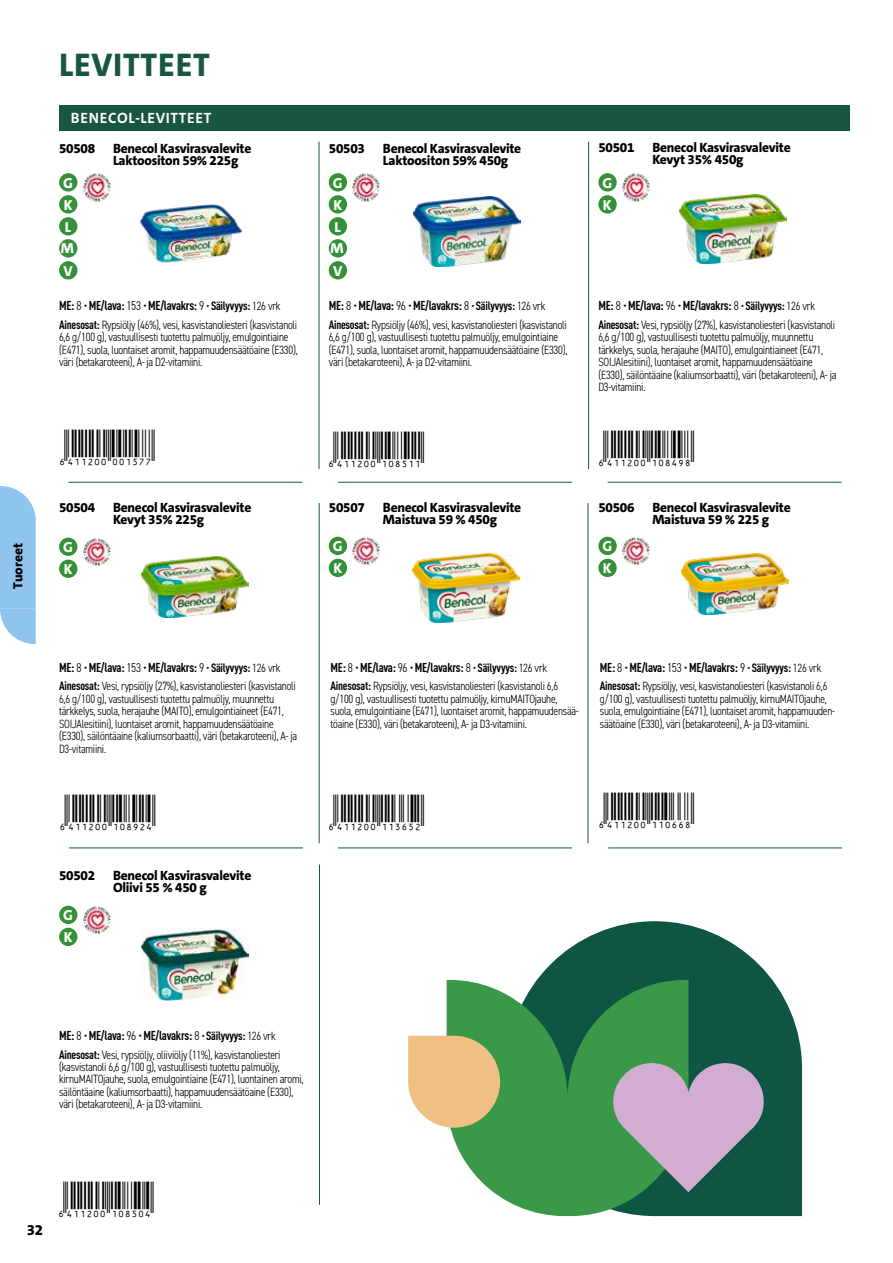
<style>
.page{position:relative;width:893px;height:1263px;background:#fff}
.page>*{position:absolute;margin:0;border:0;box-sizing:border-box;transform-origin:0 0}
.t1{font:36px "Viisas EAN Melko Matala";color:#000}
.t2{font:800 33px "The Sans C5";letter-spacing:.025em;color:#185542}
.t3{font:700 15px "The Sans C5";letter-spacing:.045em;color:#fff}
.t4{font:800 15px "The Sans C5";color:#000}
.t5{font:800 14.55px/21.8px "The Sans C5";color:#fff}
.t6{font:800 13.5px/12px "The Sans C5";letter-spacing:-.02em;color:#000}
.t7{font:800 13.5px "The Sans C5";color:#000}
.t8{font:700 condensed 12.75px "DIN Pro";letter-spacing:-.02em;color:#000}
.t9{font:300 condensed 12px/12.5px "DIN2014";letter-spacing:-.02em;color:#000}
.s1{font-family:"DIN2014";font-weight:300}
.s2{font-family:"DIN2014";font-weight:300;font-size:12px}
.s3{font-size:12px}
.s4{font-family:"DIN Pro";font-weight:700}
</style>
<div class="page">
<hr style="left:319px;top:142px;width:1px;height:327px;background:#185542">
<hr style="left:319px;top:503px;width:1px;height:340px;background:#185542">
<hr style="left:588px;top:142px;width:1px;height:327px;background:#185542">
<hr style="left:68px;top:482px;width:234px;height:1px;background:#185542">
<hr style="left:338px;top:847px;width:234px;height:1px;background:#185542">
<hr style="left:608px;top:847px;width:234px;height:1px;background:#185542">
<hr style="left:338px;top:482px;width:234px;height:1px;background:#185542">
<hr style="left:608px;top:482px;width:233px;height:1px;background:#185542">
<hr style="left:69px;top:847px;width:234px;height:1px;background:#185542">
<hr style="left:319px;top:864px;width:1px;height:341px;background:#185542">
<hr style="left:588px;top:503px;width:1px;height:340px;background:#185542">
<img style="left:414px;top:197px;width:106px;height:69px">
<img style="left:140px;top:204px;width:102px;height:59px">
<img style="left:679px;top:194px;width:107px;height:70px">
<img style="left:142px;top:556px;width:107px;height:61px">
<img style="left:142px;top:928px;width:107px;height:72px">
<img style="left:682px;top:553px;width:107px;height:61px">
<img style="left:412px;top:553px;width:107px;height:69px">
<div style="left:59px;top:105px;width:791px;height:25px;background:#185542"></div>
<div style="left:59px;top:173px;width:18px;height:19px;background:#359138;border-radius:50%"></div>
<div style="left:59px;top:195px;width:18px;height:18px;background:#359138;border-radius:50%"></div>
<div style="left:59px;top:217px;width:18px;height:18px;background:#359138;border-radius:50%"></div>
<div style="left:59px;top:239px;width:18px;height:18px;background:#359138;border-radius:50%"></div>
<div style="left:59px;top:261px;width:18px;height:18px;background:#359138;border-radius:50%"></div>
<img style="left:82px;top:173px;width:19px;height:29px">
<div style="left:329px;top:173px;width:18px;height:19px;background:#359138;border-radius:50%"></div>
<div style="left:329px;top:195px;width:18px;height:18px;background:#359138;border-radius:50%"></div>
<div style="left:329px;top:217px;width:18px;height:18px;background:#359138;border-radius:50%"></div>
<div style="left:329px;top:239px;width:18px;height:18px;background:#359138;border-radius:50%"></div>
<div style="left:329px;top:261px;width:18px;height:18px;background:#359138;border-radius:50%"></div>
<img style="left:352px;top:173px;width:20px;height:29px">
<div style="left:598px;top:173px;width:19px;height:19px;background:#359138;border-radius:50%"></div>
<div style="left:598px;top:195px;width:19px;height:18px;background:#359138;border-radius:50%"></div>
<img style="left:621px;top:173px;width:19px;height:29px">
<div style="left:59px;top:538px;width:18px;height:18px;background:#359138;border-radius:50%"></div>
<div style="left:59px;top:560px;width:18px;height:18px;background:#359138;border-radius:50%"></div>
<img style="left:82px;top:537px;width:19px;height:29px">
<div style="left:59px;top:906px;width:18px;height:18px;background:#359138;border-radius:50%"></div>
<div style="left:59px;top:928px;width:18px;height:18px;background:#359138;border-radius:50%"></div>
<img style="left:82px;top:906px;width:19px;height:28px">
<div style="left:329px;top:537px;width:18px;height:18px;background:#359138;border-radius:50%"></div>
<div style="left:329px;top:559px;width:18px;height:18px;background:#359138;border-radius:50%"></div>
<img style="left:352px;top:537px;width:20px;height:29px">
<div style="left:598px;top:537px;width:19px;height:18px;background:#359138;border-radius:50%"></div>
<div style="left:598px;top:559px;width:19px;height:18px;background:#359138;border-radius:50%"></div>
<img style="left:621px;top:537px;width:19px;height:29px">
<svg style="left:537px;top:921px;width:265px;height:295px;fill:#0f5544"></svg>
<svg style="left:447px;top:980px;width:241px;height:236px;background:#449757"></svg>
<svg style="left:612px;top:1062px;width:153px;height:130px;background:#90979d"></svg>
<svg style="left:408px;top:1036px;width:92px;height:92px;background:#debe85"></svg>
<svg style="left:0;top:486px;width:36px;height:158px;background:#9acaed"></svg>
<p class="t7" style="left:9px;top:589px;width:47px;rotate:-90deg">Tuoreet</p>
<h2 class="t2" style="left:59px;top:44px;width:152px">LEVITTEET</h2>
<p class="t3" style="left:71px;top:108px;width:142px">BENECOL-LEVITTEET</p>
<p class="t6" style="left:59px;top:143px;width:38px">50508</p>
<p class="t6" style="left:113px;top:143px;width:140px">Benecol Kasvirasvalevite<br>Laktoositon 59% 225g</p>
<p class="t6" style="left:598px;top:142px;width:38px">50501</p>
<p class="t6" style="left:652px;top:142px;width:140px">Benecol Kasvirasvalevite<br>Kevyt 35% 450g</p>
<p class="t6" style="left:329px;top:143px;width:38px">50503</p>
<p class="t6" style="left:383px;top:143px;width:140px">Benecol Kasvirasvalevite<br>Laktoositon 59% 450g</p>
<p class="t5" style="left:61px;top:172px;width:15px">G<br>K<br>L<br>M</p>
<p class="t5" style="left:63px;top:260px;width:11px">V</p>
<p class="t8" style="left:59px;top:296px;width:223px">ME: <span class="s1">8 •</span> ME/lava: <span class="s1">153 •</span> ME/lavakrs: <span class="s1">9</span> <span class="s2">•</span> <span class="s3">Säilyvyys:</span> <span class="s2">126 vrk</span></p>
<p class="t9" style="left:59px;top:319px;width:240px"><span class="s4">Ainesosat:</span> Rypsiöljy (46%), vesi, kasvistanoliesteri (kasvistanoli 6,6 g/100 g), vastuullisesti tuotettu palmuöljy, emulgointiaine (E471), suola, luontaiset aromit, happamuudensäätöaine (E330), väri (betakaroteeni), A- ja D2-vitamiini.</p>
<p class="t5" style="left:330px;top:172px;width:15px">G<br>K<br>L<br>M</p>
<p class="t5" style="left:333px;top:260px;width:11px">V</p>
<p class="t8" style="left:329px;top:296px;width:218px">ME: <span class="s1">8 •</span> ME/lava: <span class="s1">96 •</span> ME/lavakrs: <span class="s1">8</span> <span class="s2">•</span> <span class="s3">Säilyvyys:</span> <span class="s2">126 vrk</span></p>
<p class="t9" style="left:329px;top:319px;width:240px"><span class="s4">Ainesosat:</span> Rypsiöljy (46%), vesi, kasvistanoliesteri (kasvistanoli 6,6 g/100 g), vastuullisesti tuotettu palmuöljy, emulgointiaine (E471), suola, luontaiset aromit, happamuudensäätöaine (E330), väri (betakaroteeni), A- ja D2-vitamiini.</p>
<p class="t5" style="left:602px;top:172px;width:11px">G<br>K</p>
<p class="t8" style="left:598px;top:296px;width:218px">ME: <span class="s1">8 •</span> ME/lava: <span class="s1">96 •</span> ME/lavakrs: <span class="s1">8</span> <span class="s2">•</span> <span class="s3">Säilyvyys:</span> <span class="s2">126 vrk</span></p>
<p class="t9" style="left:598px;top:319px;width:240px"><span class="s4">Ainesosat:</span> Vesi, rypsiöljy (27%), kasvistanoliesteri (kasvistanoli 6,6 g/100 g), vastuullisesti tuotettu palmuöljy, muunnettu tärkkelys, suola, herajauhe (MAITO), emulgointiaineet (E471, SOIJAlesitiini), luontaiset aromit, happamuudensäätöaine (E330), säilöntäaine (kaliumsorbaatti), väri (betakaroteeni), A- ja D3-vitamiini.</p>
<h1 class="t1" style="left:58px;top:430px;width:99px">*6411200001577*</h1>
<h1 class="t1" style="left:327px;top:431px;width:99px">*6411200108511*</h1>
<h1 class="t1" style="left:597px;top:430px;width:99px">*6411200108498*</h1>
<p class="t6" style="left:59px;top:502px;width:38px">50504</p>
<p class="t6" style="left:113px;top:502px;width:140px">Benecol Kasvirasvalevite<br>Kevyt 35% 225g</p>
<p class="t5" style="left:63px;top:536px;width:11px">G<br>K</p>
<p class="t6" style="left:329px;top:502px;width:38px">50507</p>
<p class="t6" style="left:383px;top:502px;width:140px">Benecol Kasvirasvalevite<br>Maistuva 59 % 450g</p>
<p class="t6" style="left:598px;top:502px;width:38px">50506</p>
<p class="t6" style="left:652px;top:502px;width:140px">Benecol Kasvirasvalevite<br>Maistuva 59 % 225 g</p>
<p class="t5" style="left:333px;top:535px;width:11px">G<br>K</p>
<p class="t5" style="left:602px;top:535px;width:11px">G<br>K</p>
<p class="t8" style="left:59px;top:657px;width:223px">ME: <span class="s1">8 •</span> ME/lava: <span class="s1">153 •</span> ME/lavakrs: <span class="s1">9</span> <span class="s2">•</span> <span class="s3">Säilyvyys:</span> <span class="s2">126 vrk</span></p>
<p class="t9" style="left:59px;top:680px;width:240px"><span class="s4">Ainesosat:</span> Vesi, rypsiöljy (27%), kasvistanoliesteri (kasvistanoli 6,6 g/100 g), vastuullisesti tuotettu palmuöljy, muunnettu tärkkelys, suola, herajauhe (MAITO), emulgointiaineet (E471, SOIJAlesitiini), luontaiset aromit, happamuudensäätöaine (E330), säilöntäaine (kaliumsorbaatti), väri (betakaroteeni), A- ja D3-vitamiini.</p>
<h1 class="t1" style="left:58px;top:794px;width:99px">*6411200108924*</h1>
<p class="t6" style="left:59px;top:870px;width:38px">50502</p>
<p class="t6" style="left:113px;top:870px;width:140px">Benecol Kasvirasvalevite<br>Oliivi 55 % 450 g</p>
<p class="t5" style="left:63px;top:904px;width:11px">G<br>K</p>
<p class="t8" style="left:330px;top:657px;width:218px">ME: <span class="s1">8 •</span> ME/lava: <span class="s1">96 •</span> ME/lavakrs: <span class="s1">8</span> <span class="s2">•</span> <span class="s3">Säilyvyys:</span> <span class="s2">126 vrk</span></p>
<p class="t9" style="left:330px;top:680px;width:250px"><span class="s4">Ainesosat:</span> Rypsiöljy, vesi, kasvistanoliesteri (kasvistanoli 6,6 g/100 g), vastuullisesti tuotettu palmuöljy, kirnuMAITOjauhe, suola, emulgointiaine (E471), luontaiset aromit, happamuudensää&shy;töaine (E330), väri (betakaroteeni), A- ja D3-vitamiini.</p>
<p class="t8" style="left:600px;top:657px;width:223px">ME: <span class="s1">8 •</span> ME/lava: <span class="s1">153 •</span> ME/lavakrs: <span class="s1">9</span> <span class="s2">•</span> <span class="s3">Säilyvyys:</span> <span class="s2">126 vrk</span></p>
<p class="t9" style="left:600px;top:680px;width:237px"><span class="s4">Ainesosat:</span> Rypsiöljy, vesi, kasvistanoliesteri (kasvistanoli 6,6 g/100 g), vastuullisesti tuotettu palmuöljy, kirnuMAITOjauhe, suola, emulgointiaine (E471), luontaiset aromit, happamuuden&shy;säätöaine (E330), väri (betakaroteeni), A- ja D3-vitamiini.</p>
<h1 class="t1" style="left:327px;top:794px;width:99px">*6411200113652*</h1>
<h1 class="t1" style="left:597px;top:792px;width:99px">*6411200110668*</h1>
<p class="t8" style="left:59px;top:1026px;width:218px">ME: <span class="s1">8 •</span> ME/lava: <span class="s1">96 •</span> ME/lavakrs: <span class="s1">8</span> <span class="s2">•</span> <span class="s3">Säilyvyys:</span> <span class="s2">126 vrk</span></p>
<p class="t9" style="left:59px;top:1048px;width:246px"><span class="s4">Ainesosat:</span> Vesi, rypsiöljy, oliiviöljy (11%), kasvistanoliesteri (kasvistanoli 6,6 g/100 g), vastuullisesti tuotettu palmuöljy, kirnuMAITOjauhe, suola, emulgointiaine (E471), luontainen aromi, säilöntäaine (kaliumsorbaatti), happamuudensäätöaine (E330), väri (betakaroteeni), A- ja D3-vitamiini.</p>
<p class="t4" style="left:27px;top:1220px;width:18px">32</p>
<h1 class="t1" style="left:57px;top:1181px;width:99px">*6411200108504*</h1>
</div>
